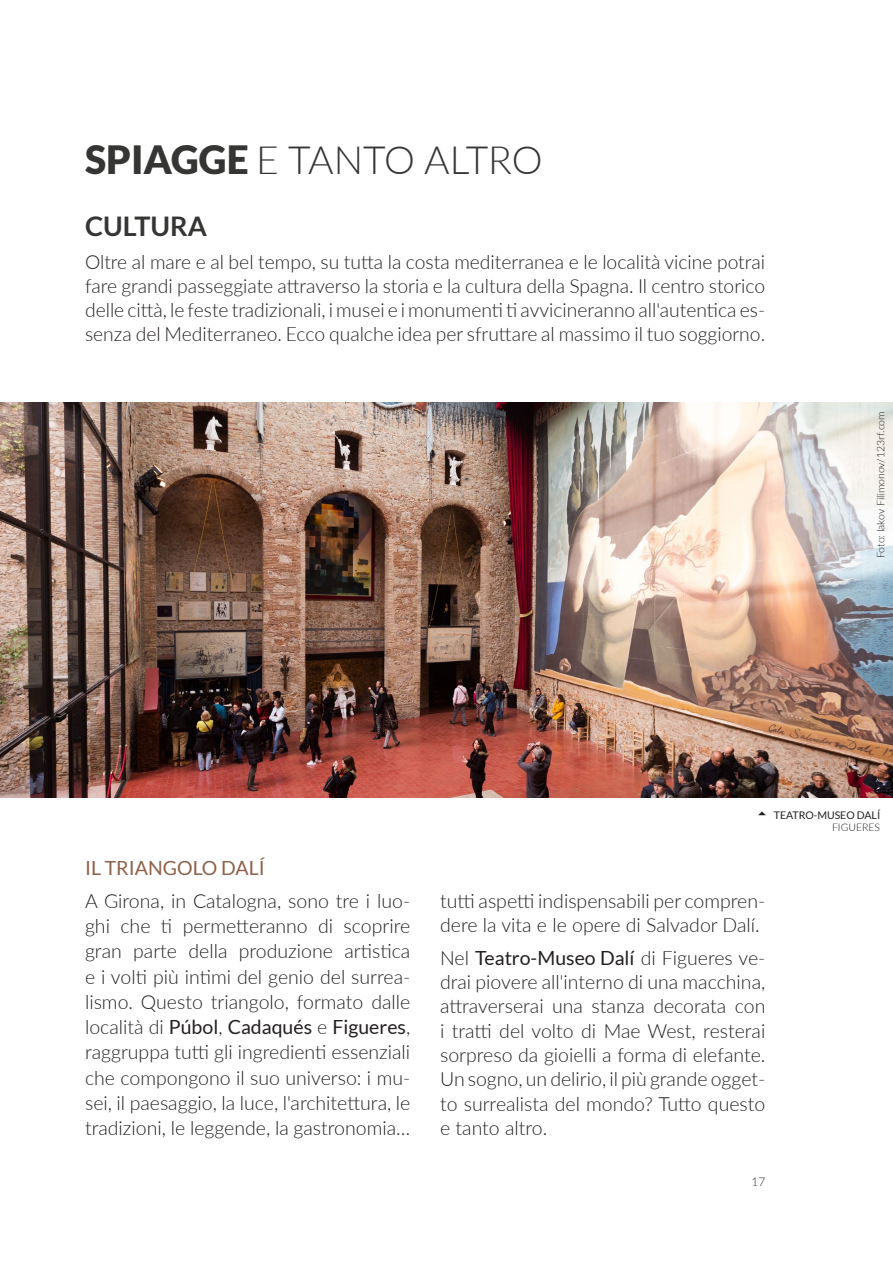
<style>
.page{position:relative;width:893px;height:1263px;background:#fff}
.page>*{position:absolute;margin:0;border:0;box-sizing:border-box;transform-origin:0 0}
.t1{font:300 39px "Lato";color:#353534}
.t2{font:700 27px "Lato";color:#353534}
.Body{font:300 19.5px/25.3px "Lato";color:#231f20;text-align:justify}
.t3{font:19.5px "Lato";color:#8d614a}
.t4{font:300 12px "Lato";color:#353534}
.PIE_ARRIBA{font:300 10.5px "Lato";color:#231f20}
.t5{font:10.5px "Lato";color:#231f20}
.SUBPIE_ARRIBA{font:300 10.5px "Lato";color:#231f20}
.s1{font-weight:900}
.s2{font-weight:400}
</style>
<div class="page">
<img style="left:0;top:403px;width:893px;height:394px">
<h1 class="t1" style="left:85px;top:132px;width:459px"><span class="s1">SPIAGGE</span> E TANTO ALTRO</h1>
<h2 class="t2" style="left:85px;top:211px;width:123px">CULTURA</h2>
<p class="Body" style="left:85px;top:249px;width:682px;line-height:24px">Oltre al mare e al bel tempo, su tutta la costa mediterranea e le località vicine potrai fare grandi passeggiate attraverso la storia e la cultura della Spagna. Il centro storico delle città, le feste tradizionali, i musei e i monumenti ti avvicineranno all'autentica es&shy;senza del Mediterraneo. Ecco qualche idea per sfruttare al massimo il tuo soggiorno.</p>
<p class="PIE_ARRIBA" style="left:873px;top:558px;width:149px;rotate:-90deg">Foto: Iakov Filimonov/123rf.com</p>
<p class="t5" style="left:774px;top:809px;width:108px">TEATRO-MUSEO DALÍ</p>
<p class="SUBPIE_ARRIBA" style="left:832px;top:820px;width:50px">FIGUERES</p>
<h3 class="t3" style="left:85px;top:857px;width:181px">IL TRIANGOLO DALÍ</h3>
<p class="Body" style="left:85px;top:887px;width:327px">A Girona, in Catalogna, sono tre i luo&shy;ghi che ti permetteranno di scoprire gran parte della produzione artistica e i volti più intimi del genio del surrea&shy;lismo. Questo triangolo, formato dalle località di <span class="s2">Púbol</span>, <span class="s2">Cadaqués</span> e <span class="s2">Figueres</span>, raggruppa tutti gli ingredienti essenziali che compongono il suo universo: i mu&shy;sei, il paesaggio, la luce, l'architettura, le tradizioni, le leggende, la gastronomia…</p>
<p class="Body" style="left:440px;top:888px;width:327px;line-height:24.3px">tutti aspetti indispensabili per compren&shy;dere la vita e le opere di Salvador Dalí.</p>
<p class="Body" style="left:440px;top:945px;width:327px;line-height:24.3px">Nel <span class="s2">Teatro-Museo Dalí</span> di Figueres ve&shy;drai piovere all'interno di una macchina, attraverserai una stanza decorata con i tratti del volto di Mae West, resterai sorpreso da gioielli a forma di elefante.<br>Un sogno, un delirio, il più grande ogget&shy;to surrealista del mondo? Tutto questo e tanto altro.</p>
<p class="t4" style="left:751px;top:1173px;width:15px">17</p>
</div>
